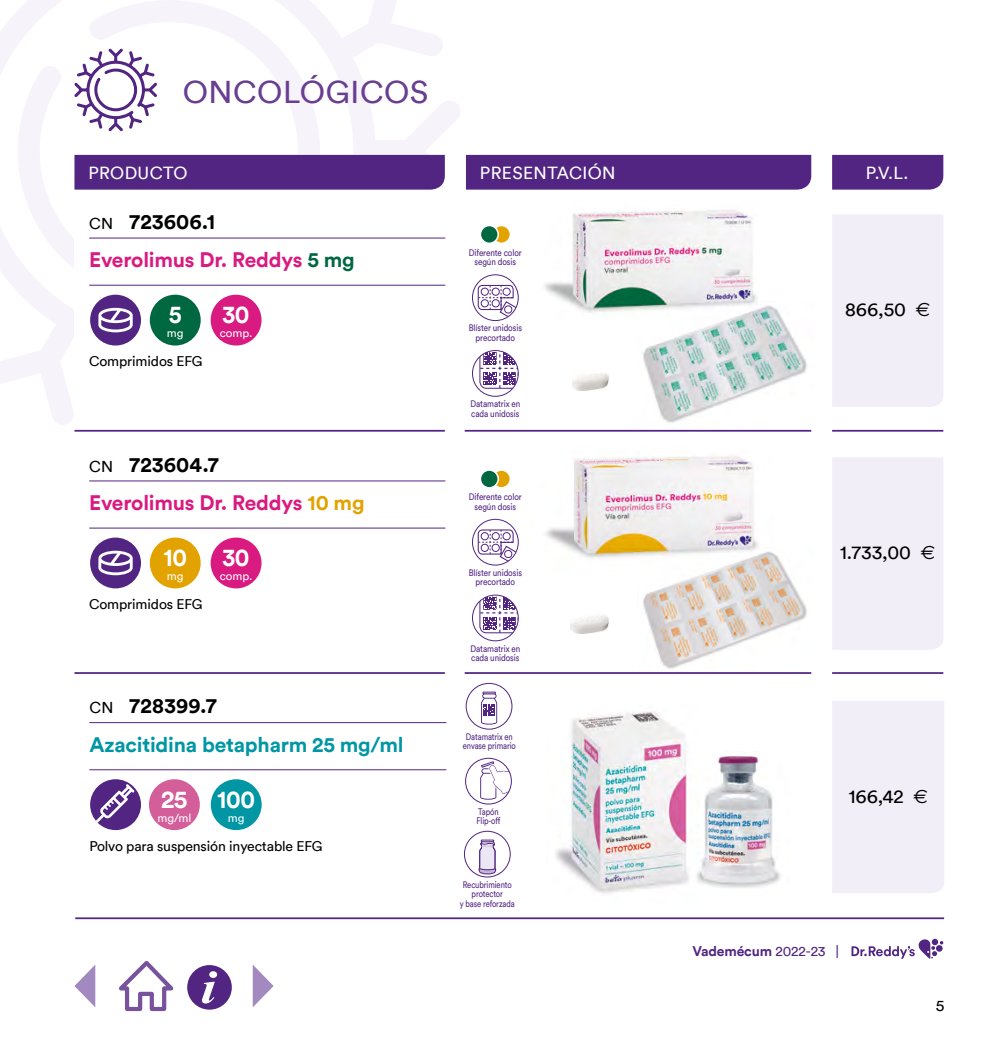
<style>
.page{position:relative;width:993px;height:1042px;background:#fff}
.page>*{position:absolute;margin:0;border:0;box-sizing:border-box;transform-origin:0 0}
.t1{font:31.5px "Circular";letter-spacing:.02em;color:#683e91}
.t2{font:700 24.68px "Circular";letter-spacing:-.02em;color:#fff;scale:.95 1}
.t3{font:700 24.68px "Circular";letter-spacing:-.02em;color:#fff}
.t4{font:700 21px "Circular";letter-spacing:-.01em;color:#d91a80}
.t5{font:700 21px "Circular";letter-spacing:.01em;color:#000}
.t6{font:700 21px "Circular";letter-spacing:-.01em;color:#0096a4}
.t7{font:19.25px "Circular";color:#000}
.t8{font:17.5px "Circular";letter-spacing:.02em;color:#fff}
.t9{font:15.75px "Circular";color:#000}
.t10{font:14px "Circular";letter-spacing:-.01em;color:#000}
.t11{font:700 14px "Circular";letter-spacing:-.01em;color:#522583}
.t12{font:11.55px "Circular";color:#fff}
.t13{font:9.45px "Circular";letter-spacing:-.01em;color:#522583;scale:.85 1}
.t14{font:9.45px/9.5px "Circular";letter-spacing:-.01em;color:#522583;text-align:center;scale:.8 1}
.s1{font-weight:400;font-size:15.75px}
.s2{color:#006840}
.s3{color:#e2a200}
.s4{font-family:"Euro Sans"}
.s5{font-weight:400}
</style>
<div class="page">
<svg style="left:0;top:18px;width:471px;height:366px"></svg>
<svg style="left:12px;top:0;width:62px;height:425px"></svg>
<div style="left:74px;top:155px;width:869px;height:762px;background:#fff"></div>
<svg style="left:74px;top:965px;width:21px;height:42px"></svg>
<svg style="left:253px;top:965px;width:20px;height:42px"></svg>
<svg style="left:119px;top:961px;width:55px;height:51px"></svg>
<div style="left:187px;top:965px;width:45px;height:44px;background:#522583;border-radius:50%"></div>
<svg style="left:202px;top:971px;width:15px;height:32px"></svg>
<svg style="left:73px;top:0;width:371px;height:200px"></svg>
<div style="left:466px;top:155px;width:345px;height:35px;background:#522583"></div>
<div style="left:832px;top:155px;width:111px;height:35px;background:#522583"></div>
<hr style="left:74px;top:430px;width:370px;height:2px;background:#522583">
<hr style="left:74px;top:672px;width:370px;height:2px;background:#522583">
<hr style="left:831px;top:430px;width:112px;height:2px;background:#522583">
<hr style="left:831px;top:672px;width:112px;height:2px;background:#522583">
<hr style="left:464px;top:430px;width:347px;height:2px;background:#522583">
<hr style="left:464px;top:672px;width:347px;height:2px;background:#522583">
<svg style="left:851px;top:939px;width:92px;height:20px"></svg>
<div style="left:832px;top:215px;width:111px;height:192px;background:#f1eef8"></div>
<hr style="left:89px;top:238px;width:356px;height:1px;background:#522583">
<hr style="left:89px;top:285px;width:356px;height:1px;background:#522583">
<div style="left:150px;top:295px;width:51px;height:50px;background:#006840;border-radius:50%"></div>
<div style="left:210px;top:295px;width:51px;height:50px;background:#d91a80;border-radius:50%"></div>
<div style="left:90px;top:295px;width:51px;height:50px;background:#522583;border-radius:50%"></div>
<svg style="left:98px;top:308px;width:35px;height:24px"></svg>
<img style="left:544px;top:210px;width:214px;height:105px">
<img style="left:572px;top:373px;width:36px;height:17px">
<img style="left:637px;top:302px;width:174px;height:128px">
<div style="left:832px;top:458px;width:111px;height:192px;background:#f1eef8"></div>
<hr style="left:89px;top:480px;width:356px;height:1px;background:#522583">
<hr style="left:89px;top:528px;width:356px;height:1px;background:#522583">
<div style="left:150px;top:537px;width:51px;height:51px;background:#e2a200;border-radius:50%"></div>
<div style="left:210px;top:537px;width:51px;height:51px;background:#d91a80;border-radius:50%"></div>
<div style="left:90px;top:537px;width:51px;height:51px;background:#522583;border-radius:50%"></div>
<svg style="left:98px;top:551px;width:35px;height:24px"></svg>
<img style="left:570px;top:615px;width:38px;height:19px">
<svg style="left:472px;top:519px;width:46px;height:46px"></svg>
<svg style="left:477px;top:529px;width:41px;height:33px"></svg>
<div style="left:472px;top:519px;width:46px;height:46px;border:1px solid #522583;border-radius:50%"></div>
<svg style="left:472px;top:275px;width:46px;height:45px"></svg>
<svg style="left:477px;top:284px;width:41px;height:34px"></svg>
<div style="left:472px;top:274px;width:46px;height:47px;border:1px solid #522583;border-radius:50%"></div>
<svg style="left:472px;top:595px;width:46px;height:46px"></svg>
<svg style="left:479px;top:595px;width:39px;height:39px"></svg>
<div style="left:472px;top:595px;width:46px;height:46px;border:1px solid #522583;border-radius:50%"></div>
<svg style="left:472px;top:350px;width:46px;height:46px"></svg>
<svg style="left:479px;top:350px;width:39px;height:39px"></svg>
<div style="left:472px;top:350px;width:46px;height:47px;border:1px solid #522583;border-radius:50%"></div>
<div style="left:492px;top:470px;width:18px;height:18px;background:#e2a200;border-radius:50%"></div>
<div style="left:491px;top:469px;width:20px;height:20px;border:2px solid #fff;border-radius:50%"></div>
<div style="left:480px;top:470px;width:18px;height:18px;background:#006840;border-radius:50%"></div>
<div style="left:479px;top:469px;width:20px;height:20px;border:2px solid #fff;border-radius:50%"></div>
<div style="left:492px;top:225px;width:18px;height:18px;background:#e2a200;border-radius:50%"></div>
<div style="left:491px;top:225px;width:20px;height:19px;border:2px solid #fff;border-radius:50%"></div>
<div style="left:480px;top:225px;width:18px;height:18px;background:#006840;border-radius:50%"></div>
<div style="left:479px;top:225px;width:20px;height:19px;border:2px solid #fff;border-radius:50%"></div>
<img style="left:546px;top:455px;width:212px;height:104px">
<img style="left:637px;top:547px;width:175px;height:127px">
<div style="left:832px;top:701px;width:112px;height:192px;background:#f1eef8"></div>
<div style="left:90px;top:779px;width:51px;height:51px;background:#522583;border-radius:50%"></div>
<svg style="left:95px;top:784px;width:39px;height:39px"></svg>
<div style="left:211px;top:779px;width:50px;height:51px;background:#0096a4;border-radius:50%"></div>
<hr style="left:89px;top:722px;width:357px;height:1px;background:#522583">
<hr style="left:89px;top:769px;width:357px;height:1px;background:#522583">
<div style="left:464px;top:831px;width:46px;height:46px;border:1px solid #522583;border-radius:50%"></div>
<svg style="left:478px;top:839px;width:18px;height:35px"></svg>
<img style="left:555px;top:711px;width:133px;height:183px">
<svg style="left:480px;top:761px;width:31px;height:38px"></svg>
<div style="left:465px;top:758px;width:46px;height:46px;border:1px solid #522583;border-radius:50%"></div>
<div style="left:465px;top:683px;width:47px;height:46px;border:1px solid #522583;border-radius:50%"></div>
<svg style="left:481px;top:692px;width:16px;height:32px"></svg>
<div style="left:149px;top:779px;width:51px;height:51px;background:#d45e9a;border-radius:50%"></div>
<img style="left:688px;top:756px;width:93px;height:132px">
<hr style="left:75px;top:917px;width:868px;height:2px;background:#522583">
<p class="t1" style="left:183px;top:70px;width:247px">ONCOLÓGICOS</p>
<p class="t8" style="left:88px;top:161px;width:100px">PRODUCTO</p>
<p class="t8" style="left:479px;top:161px;width:137px">PRESENTACIÓN</p>
<p class="t8" style="left:865px;top:161px;width:44px">P.V.L.</p>
<p class="t5" style="left:89px;top:207px;width:127px"><span class="s1">CN</span> 723606.1</p>
<p class="t4" style="left:89px;top:245px;width:267px">Everolimus Dr. Reddys <span class="s2">5 mg</span></p>
<p class="t2" style="left:169px;top:297px;width:15px">5</p>
<p class="t12" style="left:167px;top:325px;width:18px">mg</p>
<p class="t10" style="left:89px;top:352px;width:115px">Comprimidos EFG</p>
<p class="t2" style="left:222px;top:297px;width:30px">30</p>
<p class="t12" style="left:220px;top:325px;width:34px">comp.</p>
<p class="t5" style="left:89px;top:450px;width:131px"><span class="s1">CN</span> 723604.7</p>
<p class="t4" style="left:89px;top:488px;width:277px">Everolimus Dr. Reddys <span class="s3">10 mg</span></p>
<p class="t2" style="left:163px;top:540px;width:26px">10</p>
<p class="t12" style="left:167px;top:568px;width:18px">mg</p>
<p class="t10" style="left:89px;top:594px;width:115px">Comprimidos EFG</p>
<p class="t2" style="left:222px;top:540px;width:30px">30</p>
<p class="t12" style="left:220px;top:568px;width:34px">comp.</p>
<p class="t5" style="left:89px;top:691px;width:129px"><span class="s1">CN</span> 728399.7</p>
<p class="t6" style="left:89px;top:730px;width:315px">Azacitidina betapharm 25 mg/ml</p>
<p class="t13" style="left:468px;top:246px;width:64px">Diferente color</p>
<p class="t13" style="left:474px;top:255px;width:50px">según dosis</p>
<p class="t13" style="left:468px;top:322px;width:64px">Blíster unidosis</p>
<p class="t13" style="left:475px;top:331px;width:48px">precortado</p>
<p class="t13" style="left:470px;top:397px;width:60px">Datamatrix en</p>
<p class="t13" style="left:471px;top:407px;width:58px">cada unidosis</p>
<p class="t13" style="left:468px;top:490px;width:64px">Diferente color</p>
<p class="t13" style="left:474px;top:500px;width:50px">según dosis</p>
<p class="t13" style="left:468px;top:566px;width:64px">Blíster unidosis</p>
<p class="t13" style="left:475px;top:575px;width:48px">precortado</p>
<p class="t13" style="left:470px;top:642px;width:60px">Datamatrix en</p>
<p class="t13" style="left:471px;top:651px;width:58px">cada unidosis</p>
<p class="t14" style="left:466px;top:731px;width:60px">Datamatrix en</p>
<p class="t14" style="left:462px;top:741px;width:68px">envase primario</p>
<p class="t7" style="left:845px;top:297px;width:86px">866,50 <span class="s4">E</span></p>
<p class="t7" style="left:840px;top:539px;width:96px">1.733,00 <span class="s4">E</span></p>
<p class="t3" style="left:161px;top:782px;width:28px">25</p>
<p class="t12" style="left:157px;top:810px;width:35px">mg/ml</p>
<p class="t2" style="left:217px;top:782px;width:41px">100</p>
<p class="t7" style="left:848px;top:783px;width:81px">166,42 <span class="s4">E</span></p>
<p class="t12" style="left:228px;top:810px;width:18px">mg</p>
<p class="t14" style="left:478px;top:806px;width:27px">Tapón</p>
<p class="t14" style="left:476px;top:816px;width:32px">Flip-off</p>
<p class="t10" style="left:89px;top:836px;width:235px">Polvo para suspensión inyectable EFG</p>
<p class="t14" style="left:462px;top:879px;width:63px">Recubrimiento protector</p>
<p class="t14" style="left:459px;top:898px;width:70px">y base reforzada</p>
<p class="t11" style="left:692px;top:941px;width:148px">Vademécum <span class="s5">2022-23 |</span></p>
<p class="t9" style="left:935px;top:995px;width:10px">5</p>
</div>
